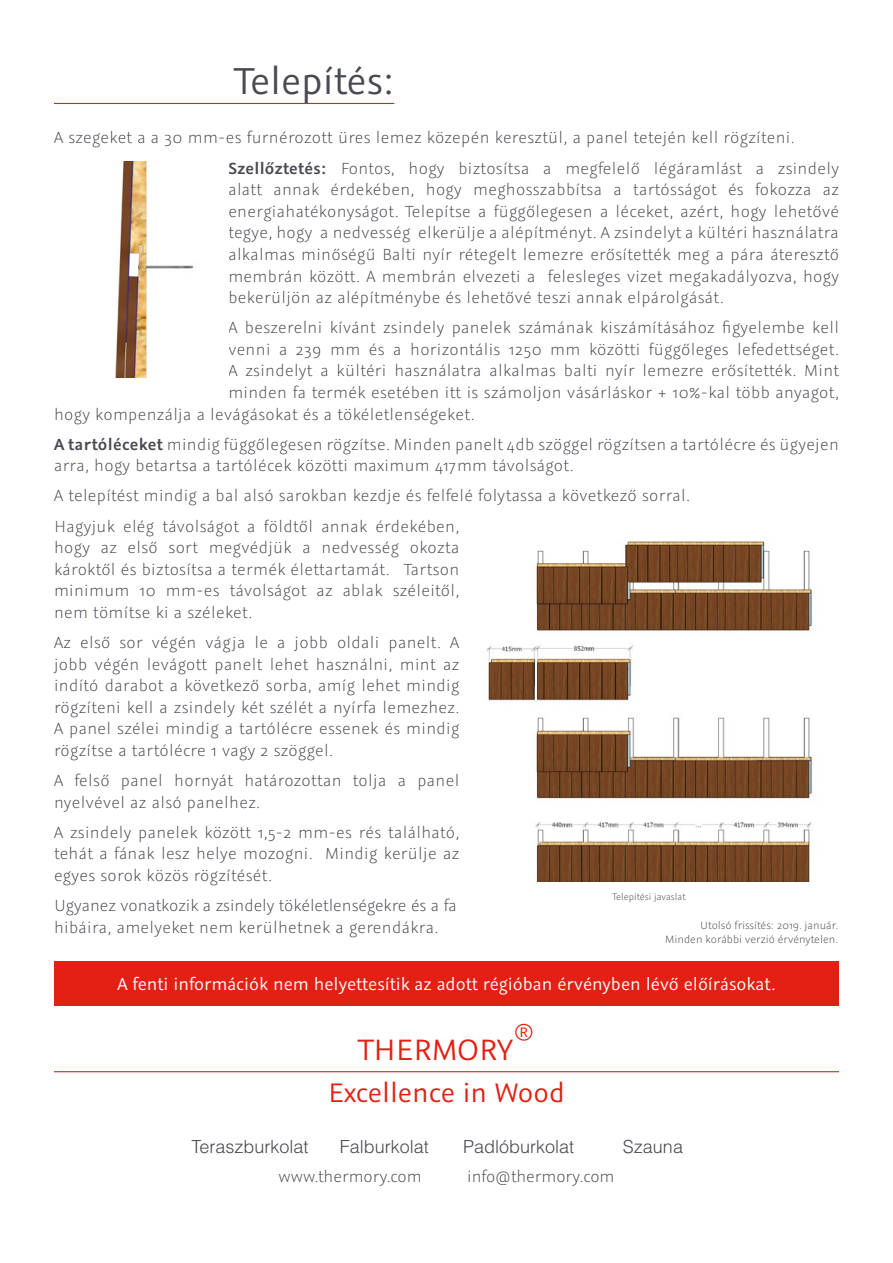
<style>
.page{position:relative;width:893px;height:1263px;background:#fff}
.page>*{position:absolute;margin:0;border:0;box-sizing:border-box;transform-origin:0 0}
.t1{font:42px "Graublau Sans";color:#494a52}
.t2{font:33px "Graublau Sans";color:#e41f13}
.t3{font:30px "Graublau Sans";letter-spacing:-.01em;color:#e41f13}
.t4{font:19.2px "Graublau Sans";color:#fff}
.t5{font:19.2px "Graublau Sans";color:#e41f13}
.t6{font:300 18px/21.6px "Graublau Sans";letter-spacing:.02em;color:#494a52}
.t7{font:300 18px/22px "Graublau Sans";color:#494a52}
.t8{font:300 18px "Helvetica LT Std";color:#494a52}
.t9{font:300 12px/14.4px "Graublau Sans";color:#494a52;text-align:right}
.t10{font:300 10.5px "Graublau Sans";color:#494a52}
.s1{font-weight:600}
</style>
<div class="page">
<hr style="left:54px;top:103px;width:340px;height:1px;background:#e41f13">
<div style="left:54px;top:961px;width:785px;height:59px;background:#e41f13"></div>
<div style="left:0;top:1007px;width:893px;height:39px;background:#fff"></div>
<hr style="left:54px;top:1071px;width:785px;height:1px;background:#e41f13">
<img style="left:486px;top:541px;width:327px;height:340px">
<img style="left:115px;top:162px;width:79px;height:215px">
<h1 class="t1" style="left:235px;top:56px;width:161px">Telepítés:</h1>
<p class="t6" style="left:228px;top:123px;width:612px;line-height:30.2px;text-indent:-174px">A szegeket a a 30 mm-es furnérozott üres lemez közepén keresztül, a panel tetején kell rögzíteni.<br><span class="s1">Szellőztetés:</span> Fontos, hogy biztosítsa a megfelelő légáramlást a zsindely</p>
<p class="t6" style="left:228px;top:179px;width:612px;text-align:justify">alatt annak érdekében, hogy meghosszabbítsa a tartósságot és fokozza az energiahatékonyságot. Telepítse a függőlegesen a léceket, azért, hogy lehetővé tegye, hogy a nedvesség elkerülje a alépítményt. A zsindelyt a kültéri használatra alkalmas minőségű Balti nyír rétegelt lemezre erősítették meg a pára áteresztő membrán között. A membrán elvezeti a felesleges vizet megakadályozva, hogy bekerüljön az alépítménybe és lehetővé teszi annak elpárolgását.</p>
<p class="t6" style="left:228px;top:317px;width:612px">A beszerelni kívánt zsindely panelek számának kiszámításához figyelembe kell</p>
<p class="t6" style="left:228px;top:338px;width:612px">venni a 239 mm és a horizontális 1250 mm közötti függőleges lefedettséget.</p>
<p class="t6" style="left:228px;top:360px;width:612px">A zsindelyt a kültéri használatra alkalmas balti nyír lemezre erősítették. Mint</p>
<p class="t6" style="left:228px;top:382px;width:612px">minden fa termék esetében itt is számoljon vásárláskor + 10%-kal több anyagot,</p>
<p class="t6" style="left:54px;top:403px;width:422px">hogy kompenzálja a levágásokat és a tökéletlenségeket.</p>
<p class="t6" style="left:54px;top:433px;width:786px"><span class="s1">A tartóléceket</span> mindig függőlegesen rögzítse. Minden panelt 4db szöggel rögzítsen a tartólécre és ügyejen arra, hogy betartsa a tartólécek közötti maximum 417mm távolságot.</p>
<p class="t6" style="left:54px;top:481px;width:638px;line-height:30.2px">A telepítést mindig a bal alsó sarokban kezdje és felfelé folytassa a következő sorral.<br>Hagyjuk elég távolságot a földtől annak érdekében,</p>
<p class="t6" style="left:54px;top:537px;width:407px;text-align:justify">hogy az első sort megvédjük a nedvesség okozta károktől és biztosítsa a termék élettartamát. Tartson minimum 10 mm-es távolságot az ablak széleitől, nem tömítse ki a széleket.</p>
<p class="t6" style="left:54px;top:632px;width:407px;text-align:justify">Az első sor végén vágja le a jobb oldali panelt. A jobb végén levágott panelt lehet használni, mint az indító darabot a következő sorba, amíg lehet mindig rögzíteni kell a zsindely két szélét a nyírfa lemezhez.<br>A panel szélei mindig a tartólécre essenek és mindig rögzítse a tartólécre 1 vagy 2 szöggel.</p>
<p class="t6" style="left:54px;top:770px;width:407px">A felső panel hornyát határozottan tolja a panel nyelvével az alsó panelhez.</p>
<p class="t6" style="left:54px;top:821px;width:407px;text-align:justify">A zsindely panelek között 1,5-2 mm-es rés található, tehát a fának lesz helye mozogni. Mindig kerülje az egyes sorok közös rögzítését.</p>
<p class="t7" style="left:54px;top:895px;width:404px">Ugyanez vonatkozik a zsindely tökéletlenségekre és a fa hibáira, amelyeket nem kerülhetnek a gerendákra.</p>
<p class="t10" style="left:613px;top:890px;width:75px">Telepítési javaslat</p>
<p class="t9" style="left:665px;top:918px;width:174px">Utolsó frissítés: 2019. január.<br>Minden korábbi verzió érvénytelen.</p>
<p class="t4" style="left:117px;top:973px;width:660px">A fenti információk nem helyettesítik az adott régióban érvényben lévő előírásokat.</p>
<p class="t5" style="left:514px;top:1020px;width:22px">®</p>
<h2 class="t2" style="left:359px;top:1031px;width:156px">THERMORY</h2>
<h3 class="t3" style="left:328px;top:1075px;width:238px">Excellence in Wood</h3>
<p class="t8" style="left:192px;top:1135px;width:119px">Teraszburkolat</p>
<p class="t8" style="left:340px;top:1135px;width:91px">Falburkolat</p>
<p class="t8" style="left:463px;top:1135px;width:113px">Padlóburkolat</p>
<p class="t8" style="left:623px;top:1135px;width:62px">Szauna</p>
<p class="t7" style="left:278px;top:1165px;width:145px">www.thermory.com</p>
<p class="t7" style="left:467px;top:1165px;width:149px">info@thermory.com</p>
</div>
